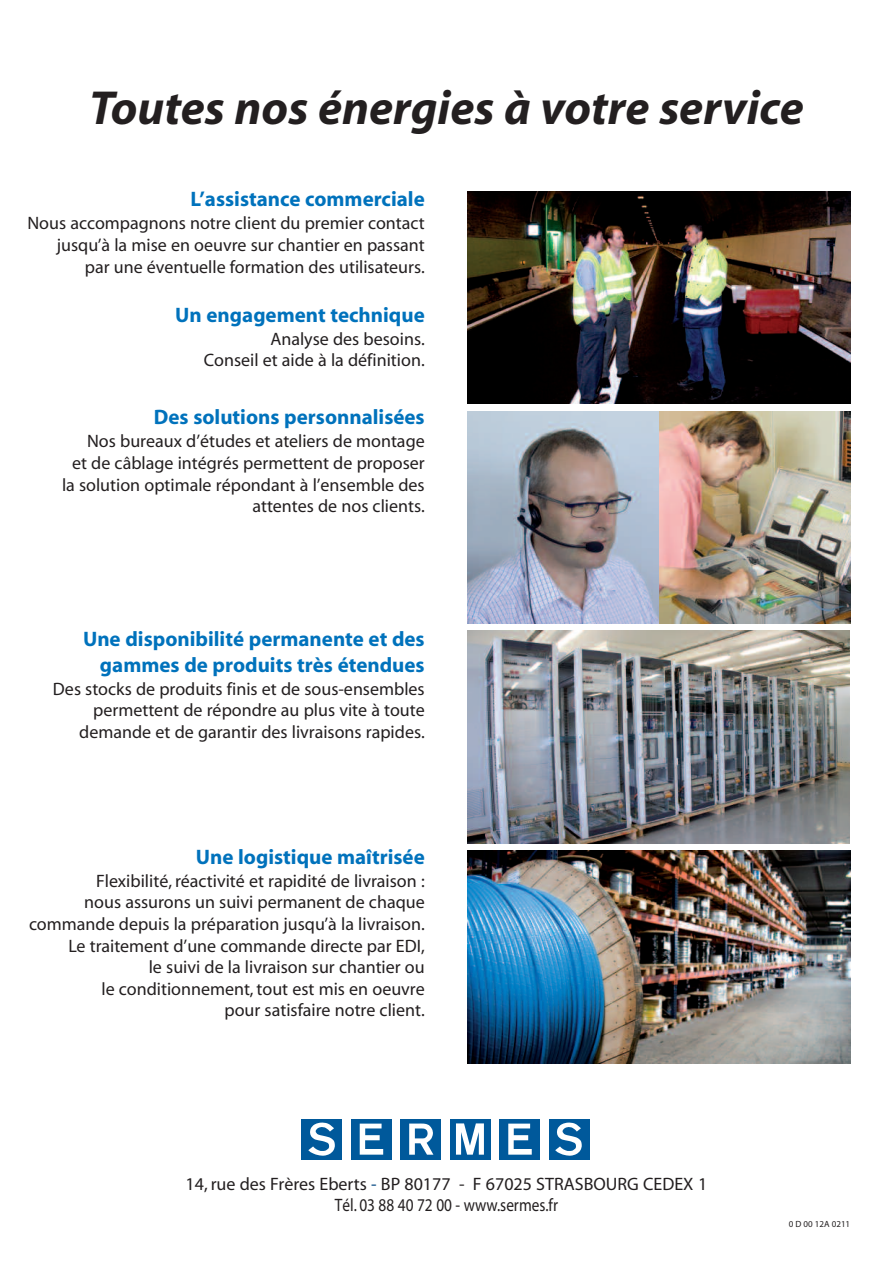
<style>
.page{position:relative;width:893px;height:1263px;background:#fff}
.page>*{position:absolute;margin:0;border:0;box-sizing:border-box;transform-origin:0 0}
.t1{font:italic 700 48px "Myriad";color:#231f20}
.t2{font:700 21px/25.2px "Myriad";color:#0072bc;text-align:right}
.t3{font:18px/21.6px "Myriad";color:#231f20;text-align:right}
.t4{font:9px "Myriad";color:#231f20}
.s1{color:#01457f}
</style>
<div class="page">
<img style="left:468px;top:411px;width:191px;height:213px">
<img style="left:659px;top:411px;width:191px;height:213px">
<img style="left:468px;top:631px;width:381px;height:212px">
<img style="left:468px;top:850px;width:382px;height:213px">
<img style="left:468px;top:191px;width:382px;height:213px">
<div style="left:500px;top:1119px;width:40px;height:40px;background:#00599b"></div>
<div style="left:549px;top:1119px;width:40px;height:40px;background:#00599b"></div>
<div style="left:302px;top:1119px;width:40px;height:40px;background:#00599b"></div>
<div style="left:351px;top:1119px;width:40px;height:40px;background:#00599b"></div>
<div style="left:401px;top:1119px;width:40px;height:40px;background:#00599b"></div>
<div style="left:450px;top:1119px;width:40px;height:40px;background:#00599b"></div>
<svg style="left:308px;top:1122px;width:27px;height:34px"></svg>
<svg style="left:508px;top:1123px;width:24px;height:32px"></svg>
<svg style="left:360px;top:1123px;width:23px;height:32px"></svg>
<svg style="left:456px;top:1123px;width:28px;height:32px"></svg>
<svg style="left:409px;top:1123px;width:24px;height:32px"></svg>
<svg style="left:555px;top:1122px;width:27px;height:34px"></svg>
<h1 class="t1" style="left:89px;top:90px;width:716px">Toutes nos énergies à votre service</h1>
<p class="t2" style="left:190px;top:188px;width:236px">L’assistance commerciale</p>
<p class="t3" style="left:27px;top:214px;width:399px">Nous accompagnons notre client du premier contact jusqu’à la mise en oeuvre sur chantier en passant<br>par une éventuelle formation des utilisateurs.</p>
<p class="t2" style="left:175px;top:304px;width:251px">Un engagement technique</p>
<p class="t3" style="left:204px;top:330px;width:222px">Analyse des besoins.<br>Conseil et aide à la définition.</p>
<p class="t2" style="left:154px;top:406px;width:272px">Des solutions personnalisées</p>
<p class="t3" style="left:62px;top:432px;width:364px">Nos bureaux d’études et ateliers de montage<br>et de câblage intégrés permettent de proposer la solution optimale répondant à l’ensemble des attentes de nos clients.</p>
<p class="t2" style="left:83px;top:629px;width:343px">Une disponibilité permanente et des gammes de produits très étendues</p>
<p class="t3" style="left:53px;top:679px;width:373px">Des stocks de produits finis et de sous-ensembles permettent de répondre au plus vite à toute demande et de garantir des livraisons rapides.</p>
<p class="t2" style="left:196px;top:846px;width:230px">Une logistique maîtrisée</p>
<p class="t3" style="left:29px;top:871px;width:397px">Flexibilité, réactivité et rapidité de livraison :<br>nous assurons un suivi permanent de chaque commande depuis la préparation jusqu’à la livraison.<br>Le traitement d’une commande directe par EDI,<br>le suivi de la livraison sur chantier ou<br>le conditionnement, tout est mis en oeuvre<br>pour satisfaire notre client.</p>
<p class="t3" style="left:186px;top:1174px;width:523px;text-align:center">14, rue des Frères Eberts <span class="s1">-</span> BP 80177 - F 67025 STRASBOURG CEDEX 1<br>Tél. 03 88 40 72 00 - www.sermes.fr</p>
<p class="t4" style="left:789px;top:1220px;width:63px">0 D 00 12A 0211</p>
</div>
